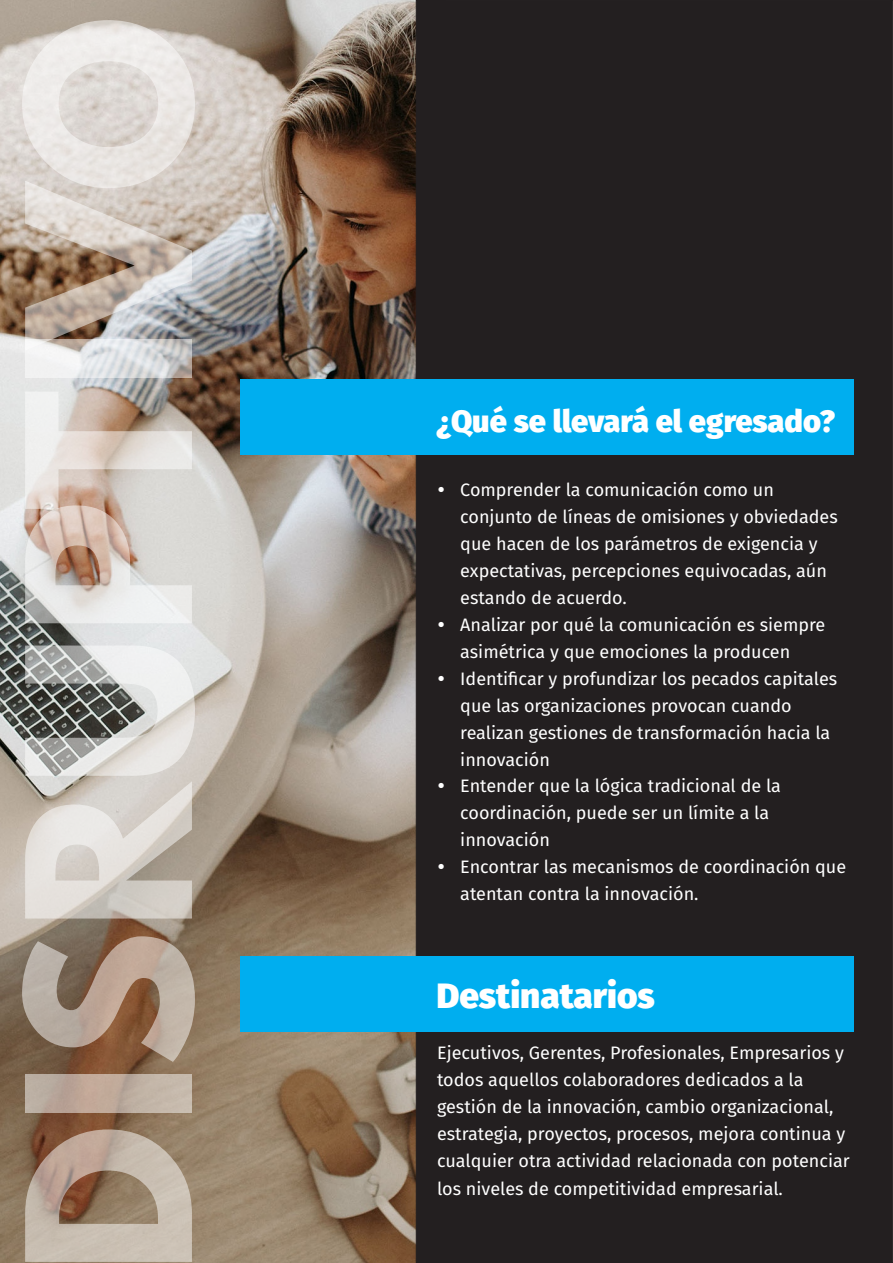
<style>
.page{position:relative;width:893px;height:1263px;background:#fff}
.page>*{position:absolute;margin:0;border:0;box-sizing:border-box;transform-origin:0 0}
.t1{font:700 202.2px "League Spartan";color:rgb(255 255 255/.5)}
.t2{font:900 35.1px "Fira Sans";color:#fff}
.t3{font:900 30.75px "Fira Sans";color:#fff}
.t4{font:18px/26.8px "Fira Sans";color:#fff}
</style>
<div class="page">
<img style="left:0;top:0;width:415px;height:1263px">
<div style="left:415px;top:0;width:478px;height:1263px;background:#231f20"></div>
<div style="left:240px;top:956px;width:614px;height:76px;background:#00aeef"></div>
<div style="left:240px;top:379px;width:614px;height:75px;background:#00aeef"></div>
<svg style="left:439px;top:487px;width:5px;height:5px"></svg>
<svg style="left:439px;top:622px;width:5px;height:5px"></svg>
<svg style="left:439px;top:675px;width:5px;height:6px"></svg>
<svg style="left:439px;top:783px;width:5px;height:5px"></svg>
<svg style="left:439px;top:864px;width:5px;height:5px"></svg>
<h1 class="t1" style="left:40px;top:1274px;width:1260px;rotate:-90deg">DISRUPTIVO</h1>
<h3 class="t3" style="left:436px;top:403px;width:400px">¿Qué se llevará el egresado?</h3>
<p class="t4" style="left:460px;top:477px;width:387px">Comprender la comunicación como un conjunto de líneas de omisiones y obviedades que hacen de los parámetros de exigencia y expectativas, percepciones equivocadas, aún estando de acuerdo.<br>Analizar por qué la comunicación es siempre asimétrica y que emociones la producen Identificar y profundizar los pecados capitales que las organizaciones provocan cuando realizan gestiones de transformación hacia la innovación<br>Entender que la lógica tradicional de la coordinación, puede ser un límite a la innovación<br>Encontrar las mecanismos de coordinación que atentan contra la innovación.</p>
<h2 class="t2" style="left:436px;top:975px;width:220px">Destinatarios</h2>
<p class="t4" style="left:437px;top:1039px;width:414px">Ejecutivos, Gerentes, Profesionales, Empresarios y todos aquellos colaboradores dedicados a la gestión de la innovación, cambio organizacional, estrategia, proyectos, procesos, mejora continua y cualquier otra actividad relacionada con potenciar los niveles de competitividad empresarial.</p>
</div>
